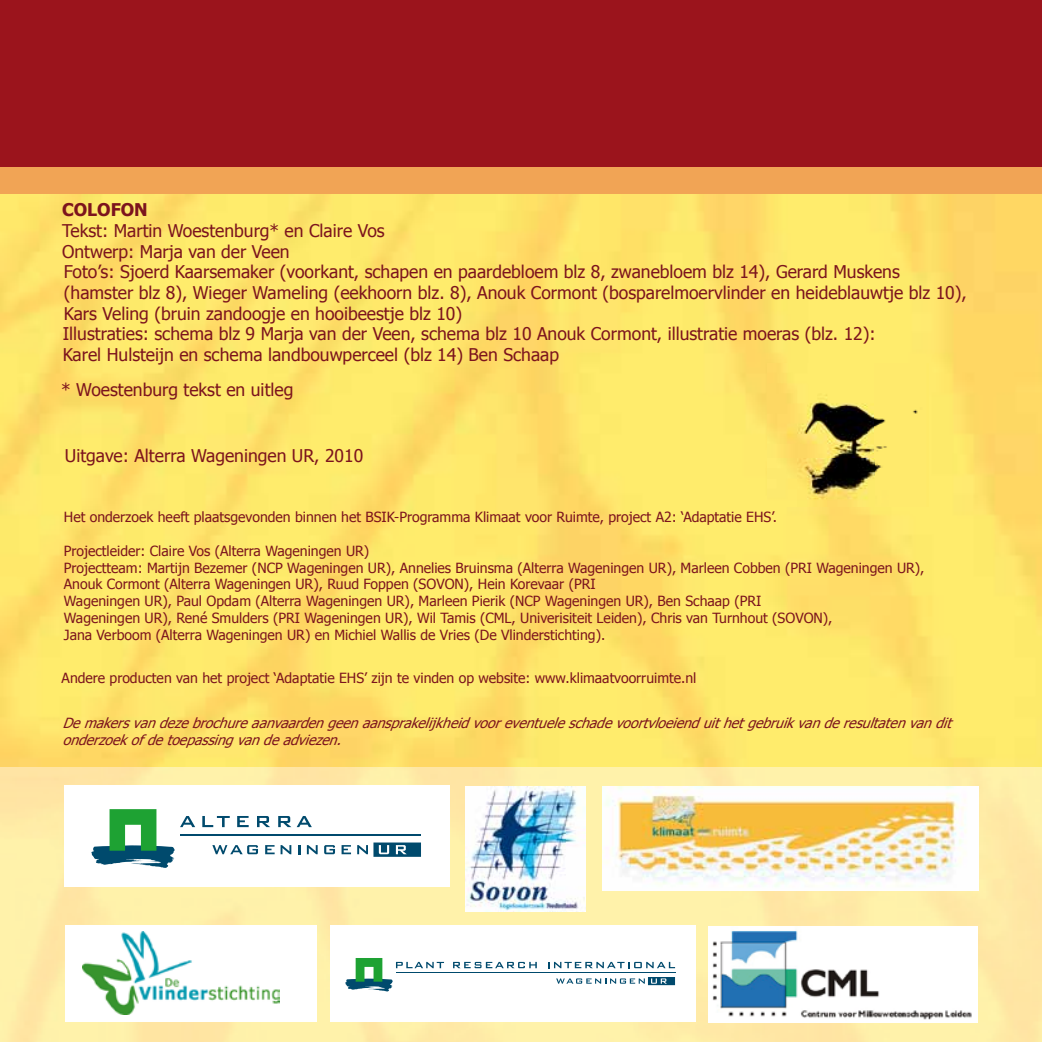
<style>
.page{position:relative;width:1042px;height:1042px;background:#fff}
.page>*{position:absolute;margin:0;border:0;box-sizing:border-box;transform-origin:0 0}
.t1{font:17.5px/21px "Tahoma";color:#7c141d}
.t2{font:700 17.5px "Tahoma";color:#7c141d}
.t3{font:14px/16.8px "Tahoma";color:#7c141d}
.t4{font:italic 14px/16.8px "Tahoma";color:#7c141d}
</style>
<div class="page">
<img style="left:0;top:193px;width:1042px;height:849px">
<div style="left:0;top:0;width:1042px;height:169px;background:#9b141c"></div>
<div style="left:0;top:167px;width:1042px;height:26px;background:#f1a455"></div>
<img style="left:603px;top:786px;width:375px;height:104px">
<img style="left:465px;top:786px;width:120px;height:125px">
<div style="left:65px;top:925px;width:251px;height:97px;background:#fff"></div>
<img style="left:82px;top:931px;width:198px;height:83px">
<img style="left:708px;top:926px;width:270px;height:96px">
<img style="left:767px;top:363px;width:161px;height:143px">
<div style="left:64px;top:785px;width:386px;height:102px;background:#fff"></div>
<hr style="left:180px;top:834px;width:241px;height:1px;background:#004a6d">
<svg style="left:212px;top:845px;width:46px;height:9px"></svg>
<svg style="left:265px;top:845px;width:10px;height:9px"></svg>
<svg style="left:281px;top:845px;width:10px;height:9px"></svg>
<svg style="left:298px;top:845px;width:2px;height:9px"></svg>
<svg style="left:307px;top:845px;width:11px;height:9px"></svg>
<svg style="left:324px;top:845px;width:11px;height:9px"></svg>
<svg style="left:341px;top:845px;width:10px;height:9px"></svg>
<svg style="left:357px;top:842px;width:64px;height:15px"></svg>
<svg style="left:91px;top:809px;width:104px;height:59px"></svg>
<svg style="left:202px;top:816px;width:28px;height:11px"></svg>
<svg style="left:237px;top:816px;width:12px;height:11px"></svg>
<svg style="left:257px;top:816px;width:13px;height:11px"></svg>
<svg style="left:278px;top:816px;width:13px;height:11px"></svg>
<svg style="left:297px;top:816px;width:15px;height:11px"></svg>
<div style="left:330px;top:925px;width:365px;height:97px;background:#fff"></div>
<hr style="left:396px;top:972px;width:279px;height:1px;background:#004a6d">
<svg style="left:556px;top:977px;width:119px;height:8px"></svg>
<svg style="left:345px;top:958px;width:99px;height:33px"></svg>
<svg style="left:453px;top:962px;width:84px;height:6px"></svg>
<svg style="left:548px;top:962px;width:127px;height:6px"></svg>
<p class="t2" style="left:62px;top:197px;width:87px">COLOFON</p>
<p class="t1" style="left:62px;top:219px;width:324px">Tekst: Martin Woestenburg* en Claire Vos<br>Ontwerp: Marja van der Veen</p>
<p class="t1" style="left:64px;top:260px;width:904px">Foto’s: Sjoerd Kaarsemaker (voorkant, schapen en paardebloem blz 8, zwanebloem blz 14), Gerard Muskens (hamster blz 8), Wieger Wameling (eekhoorn blz. 8), Anouk Cormont (bosparelmoervlinder en heideblauwtje blz 10),<br>Kars Veling (bruin zandoogje en hooibeestje blz 10)</p>
<p class="t1" style="left:63px;top:323px;width:814px">Illustraties: schema blz 9 Marja van der Veen, schema blz 10 Anouk Cormont, illustratie moeras (blz. 12):<br>Karel Hulsteijn en schema landbouwperceel (blz 14) Ben Schaap</p>
<p class="t1" style="left:61px;top:378px;width:234px">* Woestenburg tekst en uitleg</p>
<p class="t1" style="left:65px;top:444px;width:300px">Uitgave: Alterra Wageningen UR, 2010</p>
<p class="t3" style="left:64px;top:508px;width:715px">Het onderzoek heeft plaatsgevonden binnen het BSIK-Programma Klimaat voor Ruimte, project A2: ‘Adaptatie EHS’.</p>
<p class="t3" style="left:64px;top:541px;width:862px">Projectleider: Claire Vos (Alterra Wageningen UR)<br>Projectteam: Martijn Bezemer (NCP Wageningen UR), Annelies Bruinsma (Alterra Wageningen UR), Marleen Cobben (PRI Wageningen UR), Anouk Cormont (Alterra Wageningen UR), Ruud Foppen (SOVON), Hein Korevaar (PRI<br>Wageningen UR), Paul Opdam (Alterra Wageningen UR), Marleen Pierik (NCP Wageningen UR), Ben Schaap (PRI<br>Wageningen UR), René Smulders (PRI Wageningen UR), Wil Tamis (CML, Univerisiteit Leiden), Chris van Turnhout (SOVON),<br>Jana Verboom (Alterra Wageningen UR) en Michiel Wallis de Vries (De Vlinderstichting).</p>
<p class="t3" style="left:62px;top:669px;width:636px">Andere producten van het project ‘Adaptatie EHS’ zijn te vinden op website: www.klimaatvoorruimte.nl</p>
<p class="t4" style="left:62px;top:713px;width:896px">Demakersvandezebrochureaanvaardengeenaansprakelijkheidvooreventueleschadevoortvloeienduithetgebruikvanderesultatenvandit onderzoekofdetoepassingvandeadviezen.</p>
</div>
